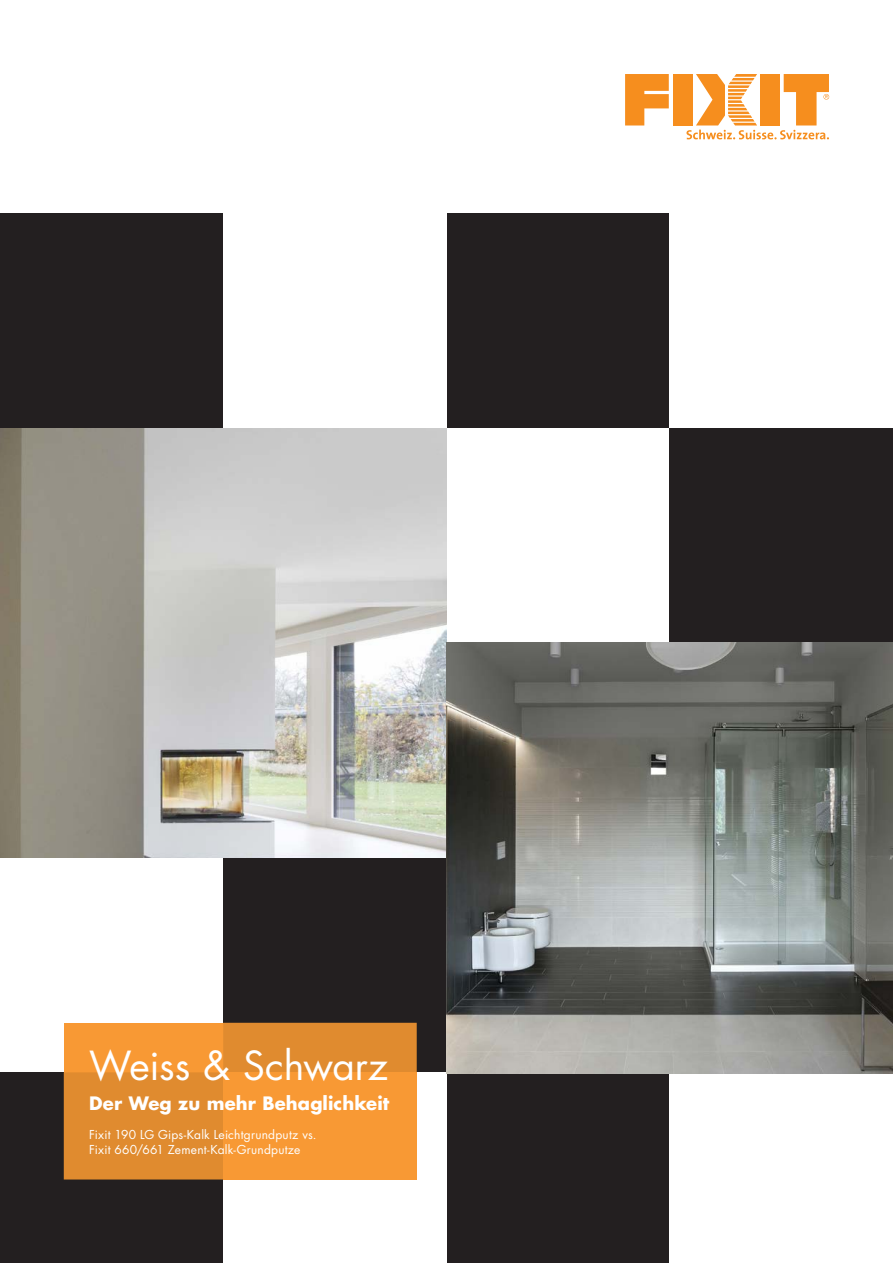
<style>
.page{position:relative;width:893px;height:1263px;background:#fff}
.page>*{position:absolute;margin:0;border:0;box-sizing:border-box;transform-origin:0 0}
.t1{font:39px "Futura Std";letter-spacing:-.005em;color:#fff}
.t2{font:700 18px "Futura Std";letter-spacing:.005em;color:#fff}
.t3{font:12px/15px "Futura Std";letter-spacing:.015em;color:#fff}
</style>
<div class="page">
<div style="left:0;top:213px;width:223px;height:215px;background:#231f20"></div>
<div style="left:446px;top:213px;width:224px;height:215px;background:#231f20"></div>
<div style="left:223px;top:858px;width:223px;height:214px;background:#231f20"></div>
<div style="left:670px;top:428px;width:223px;height:215px;background:#231f20"></div>
<div style="left:0;top:1072px;width:223px;height:191px;background:#231f20"></div>
<div style="left:446px;top:1072px;width:224px;height:191px;background:#231f20"></div>
<img style="left:0;top:428px;width:446px;height:430px">
<img style="left:446px;top:643px;width:447px;height:431px">
<svg style="left:625px;top:74px;width:44px;height:51px"></svg>
<div style="left:673px;top:74px;width:20px;height:51px;background:#f68e1e"></div>
<svg style="left:686px;top:74px;width:143px;height:65px"></svg>
<svg style="left:64px;top:1023px;width:353px;height:156px;background:#e58e30"></svg>
<div style="left:223px;top:1072px;width:194px;height:107px;background:#f89934"></div>
<h1 class="t1" style="left:89px;top:1041px;width:300px">Weiss &amp; Schwarz</h1>
<h2 class="t2" style="left:89px;top:1091px;width:302px">Der Weg zu mehr Behaglichkeit</h2>
<p class="t3" style="left:89px;top:1127px;width:229px">Fixit 190 LG Gips-Kalk Leichtgrundputz vs.<br>Fixit 660/661 Zement-Kalk-Grundputze</p>
</div>
